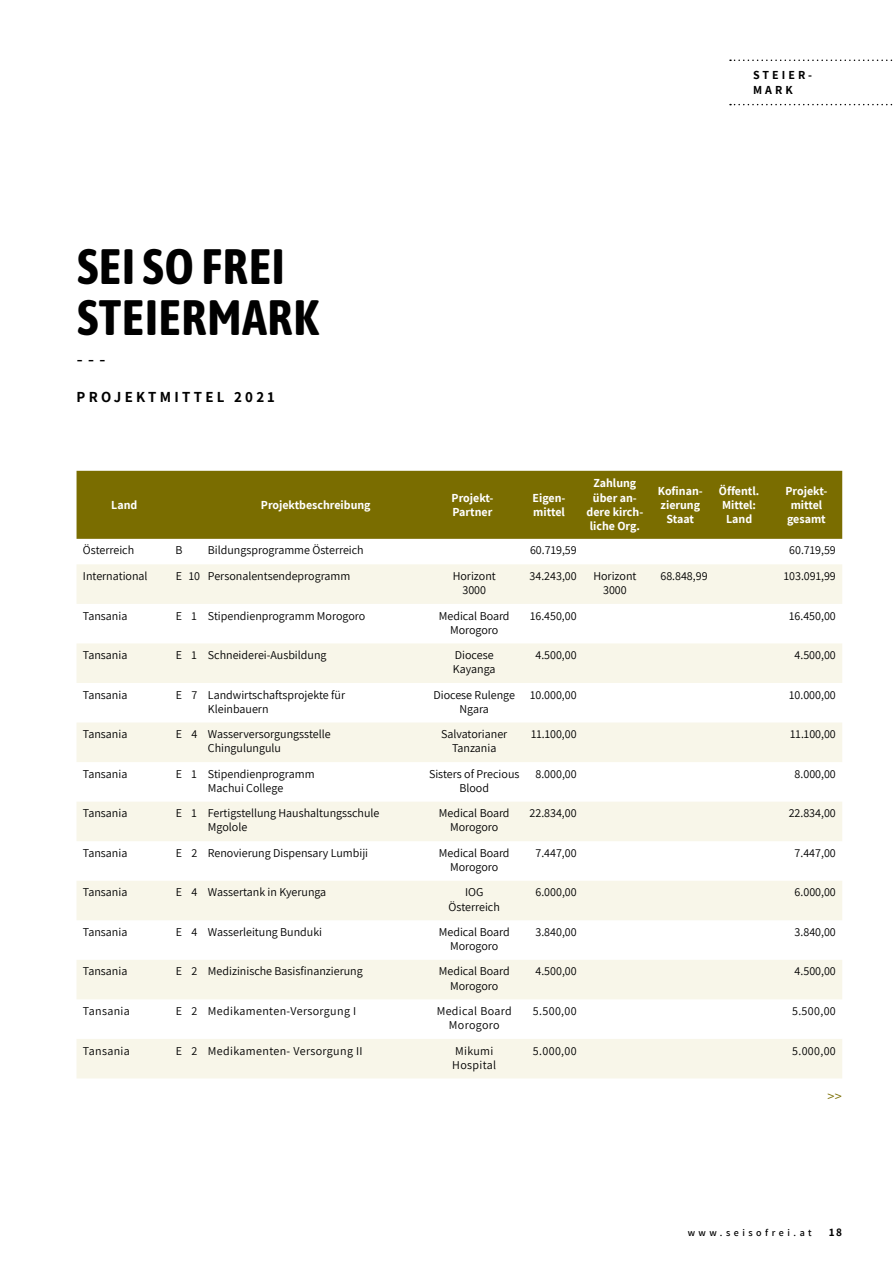
<style>
.page{position:relative;width:893px;height:1263px;background:#fff}
.page>*{position:absolute;margin:0;border:0;box-sizing:border-box;transform-origin:0 0}
.t1{font:700 49.5px/51px "Asap Condensed";letter-spacing:.01em;color:#000}
.t2{font:500 19.5px "Zilla Slab";color:#000}
.t3{font:700 15px "Assistant";letter-spacing:.22em;color:#000}
.t4{font:14.25px "Assistant";color:#7a6d00}
.t5{font:12px/14.2px "Assistant";color:#000;text-align:center}
.t6{font:700 12px/14.2px "Assistant";color:#fff}
.t7{font:12px/14.2px "Assistant";letter-spacing:.03em;color:#000;text-align:center}
.t8{font:700 12px/14.2px "Assistant";letter-spacing:.26em;color:#000}
.t9{font:700 11.25px "Assistant";color:#000}
.t10{font:600 10.05px "Assistant";letter-spacing:.35em;color:#000}
</style>
<div class="page">
<svg style="left:730px;top:60px;width:163px;height:1px"></svg>
<svg style="left:730px;top:104px;width:163px;height:1px"></svg>
<div style="left:77px;top:471px;width:765px;height:68px;background:#7a6d00"></div>
<div style="left:77px;top:564px;width:765px;height:40px;background:#f8f6e9"></div>
<svg style="left:77px;top:643px;width:765px;height:435px;fill:#f8f6e9"></svg>
<p class="t8" style="left:753px;top:68px;width:61px">STEIER-<br>MARK</p>
<h1 class="t1" style="left:77px;top:239px;width:243px">SEI SO FREI<br>STEIERMARK</h1>
<h2 class="t2" style="left:77px;top:348px;width:31px">- - -</h2>
<p class="t3" style="left:77px;top:387px;width:200px">PROJEKTMITTEL 2021</p>
<p class="t6" style="left:111px;top:497px;width:28px">Land</p>
<p class="t6" style="left:261px;top:497px;width:111px">Projektbeschreibung</p>
<p class="t6" style="left:452px;top:490px;width:43px">Projekt-<br>Partner</p>
<p class="t6" style="left:533px;top:490px;width:34px">Eigen&shy;mittel</p>
<p class="t6" style="left:587px;top:476px;width:58px;text-align:center">Zahlung über an&shy;dere kirch&shy;liche Org.</p>
<p class="t6" style="left:658px;top:483px;width:46px;text-align:center">Kofinan&shy;zierung<br>Staat</p>
<p class="t6" style="left:719px;top:483px;width:42px;text-align:center">Öffentl.<br>Mittel:<br>Land</p>
<p class="t6" style="left:785px;top:483px;width:43px">Projekt&shy;mittel gesamt</p>
<p class="t5" style="left:83px;top:543px;width:53px">Österreich</p>
<p class="t5" style="left:176px;top:543px;width:9px">B</p>
<p class="t5" style="left:208px;top:543px;width:157px">Bildungsprogramme Österreich</p>
<p class="t5" style="left:530px;top:543px;width:48px">60.719,59</p>
<p class="t5" style="left:789px;top:543px;width:48px">60.719,59</p>
<p class="t5" style="left:83px;top:568px;width:66px">International</p>
<p class="t5" style="left:176px;top:568px;width:176px">E 10 Personalentsendeprogramm</p>
<p class="t5" style="left:453px;top:568px;width:45px">Horizont<br>3000</p>
<p class="t5" style="left:530px;top:568px;width:49px">34.243,00</p>
<p class="t5" style="left:593px;top:568px;width:45px">Horizont<br>3000</p>
<p class="t5" style="left:660px;top:568px;width:49px">68.848,99</p>
<p class="t5" style="left:784px;top:568px;width:54px">103.091,99</p>
<p class="t5" style="left:83px;top:608px;width:46px">Tansania</p>
<p class="t5" style="left:176px;top:608px;width:191px">E 1 Stipendienprogramm Morogoro</p>
<p class="t5" style="left:439px;top:608px;width:72px">Medical Board<br>Morogoro</p>
<p class="t5" style="left:530px;top:608px;width:48px">16.450,00</p>
<p class="t5" style="left:789px;top:608px;width:48px">16.450,00</p>
<p class="t5" style="left:83px;top:647px;width:46px">Tansania</p>
<p class="t5" style="left:176px;top:647px;width:152px">E 1 Schneiderei-Ausbildung</p>
<p class="t5" style="left:453px;top:647px;width:44px;text-align:left">Diocese<br>Kayanga</p>
<p class="t5" style="left:535px;top:647px;width:43px">4.500,00</p>
<p class="t5" style="left:795px;top:647px;width:43px">4.500,00</p>
<p class="t5" style="left:83px;top:687px;width:46px">Tansania</p>
<p class="t5" style="left:208px;top:687px;width:139px;text-align:left;text-indent:-32px">E 7 Landwirtschaftsprojekte für<br>Kleinbauern</p>
<p class="t5" style="left:433px;top:687px;width:83px">Diocese Rulenge<br>Ngara</p>
<p class="t5" style="left:530px;top:687px;width:48px">10.000,00</p>
<p class="t5" style="left:789px;top:687px;width:48px">10.000,00</p>
<p class="t5" style="left:83px;top:726px;width:46px">Tansania</p>
<p class="t5" style="left:208px;top:726px;width:124px;text-align:left;text-indent:-32px">E 4 Wasserversorgungsstelle<br>Chingulungulu</p>
<p class="t5" style="left:441px;top:726px;width:68px">Salvatorianer<br>Tanzania</p>
<p class="t5" style="left:531px;top:726px;width:47px">11.100,00</p>
<p class="t5" style="left:790px;top:726px;width:47px">11.100,00</p>
<p class="t5" style="left:83px;top:766px;width:46px">Tansania</p>
<p class="t5" style="left:176px;top:766px;width:140px">E 1 Stipendienprogramm<br>Machui College</p>
<p class="t5" style="left:429px;top:766px;width:92px">Sisters of Precious<br>Blood</p>
<p class="t5" style="left:535px;top:766px;width:43px">8.000,00</p>
<p class="t5" style="left:795px;top:766px;width:43px">8.000,00</p>
<p class="t5" style="left:83px;top:805px;width:46px">Tansania</p>
<p class="t5" style="left:208px;top:805px;width:173px;text-align:left;text-indent:-32px">E 1 Fertigstellung Haushaltungsschule<br>Mgolole</p>
<p class="t5" style="left:439px;top:805px;width:72px">Medical Board<br>Morogoro</p>
<p class="t5" style="left:530px;top:805px;width:49px">22.834,00</p>
<p class="t5" style="left:789px;top:805px;width:49px">22.834,00</p>
<p class="t5" style="left:83px;top:845px;width:46px">Tansania</p>
<p class="t5" style="left:176px;top:845px;width:194px">E 2 Renovierung Dispensary Lumbiji</p>
<p class="t5" style="left:439px;top:845px;width:72px">Medical Board<br>Morogoro</p>
<p class="t5" style="left:535px;top:845px;width:43px">7.447,00</p>
<p class="t5" style="left:795px;top:845px;width:43px">7.447,00</p>
<p class="t5" style="left:83px;top:885px;width:46px">Tansania</p>
<p class="t5" style="left:176px;top:885px;width:152px">E 4 Wassertank in Kyerunga</p>
<p class="t5" style="left:449px;top:885px;width:53px">IOG<br>Österreich</p>
<p class="t5" style="left:535px;top:885px;width:43px">6.000,00</p>
<p class="t5" style="left:795px;top:885px;width:43px">6.000,00</p>
<p class="t5" style="left:83px;top:924px;width:46px">Tansania</p>
<p class="t5" style="left:176px;top:924px;width:148px">E 4 Wasserleitung Bunduki</p>
<p class="t5" style="left:439px;top:924px;width:72px">Medical Board<br>Morogoro</p>
<p class="t5" style="left:535px;top:924px;width:43px">3.840,00</p>
<p class="t5" style="left:795px;top:924px;width:43px">3.840,00</p>
<p class="t5" style="left:83px;top:964px;width:46px">Tansania</p>
<p class="t5" style="left:176px;top:964px;width:188px">E 2 Medizinische Basisfinanzierung</p>
<p class="t5" style="left:439px;top:964px;width:72px">Medical Board<br>Morogoro</p>
<p class="t5" style="left:535px;top:964px;width:43px">4.500,00</p>
<p class="t5" style="left:795px;top:964px;width:43px">4.500,00</p>
<p class="t7" style="left:83px;top:1003px;width:48px">Tansania</p>
<p class="t7" style="left:176px;top:1003px;width:182px">E 2 Medikamenten-Versorgung I</p>
<p class="t7" style="left:437px;top:1003px;width:77px">Medical Board<br>Morogoro</p>
<p class="t5" style="left:533px;top:1003px;width:45px">5.500,00</p>
<p class="t5" style="left:792px;top:1003px;width:45px">5.500,00</p>
<p class="t7" style="left:83px;top:1043px;width:48px">Tansania</p>
<p class="t7" style="left:176px;top:1043px;width:188px">E 2 Medikamenten- Versorgung II</p>
<p class="t7" style="left:452px;top:1043px;width:46px;text-align:left">Mikumi<br>Hospital</p>
<p class="t5" style="left:533px;top:1043px;width:45px">5.000,00</p>
<p class="t5" style="left:792px;top:1043px;width:45px">5.000,00</p>
<p class="t4" style="left:827px;top:1086px;width:16px">&gt;&gt;</p>
<p class="t10" style="left:688px;top:1226px;width:126px">www.seisofrei.at</p>
<p class="t9" style="left:829px;top:1225px;width:14px">18</p>
</div>
